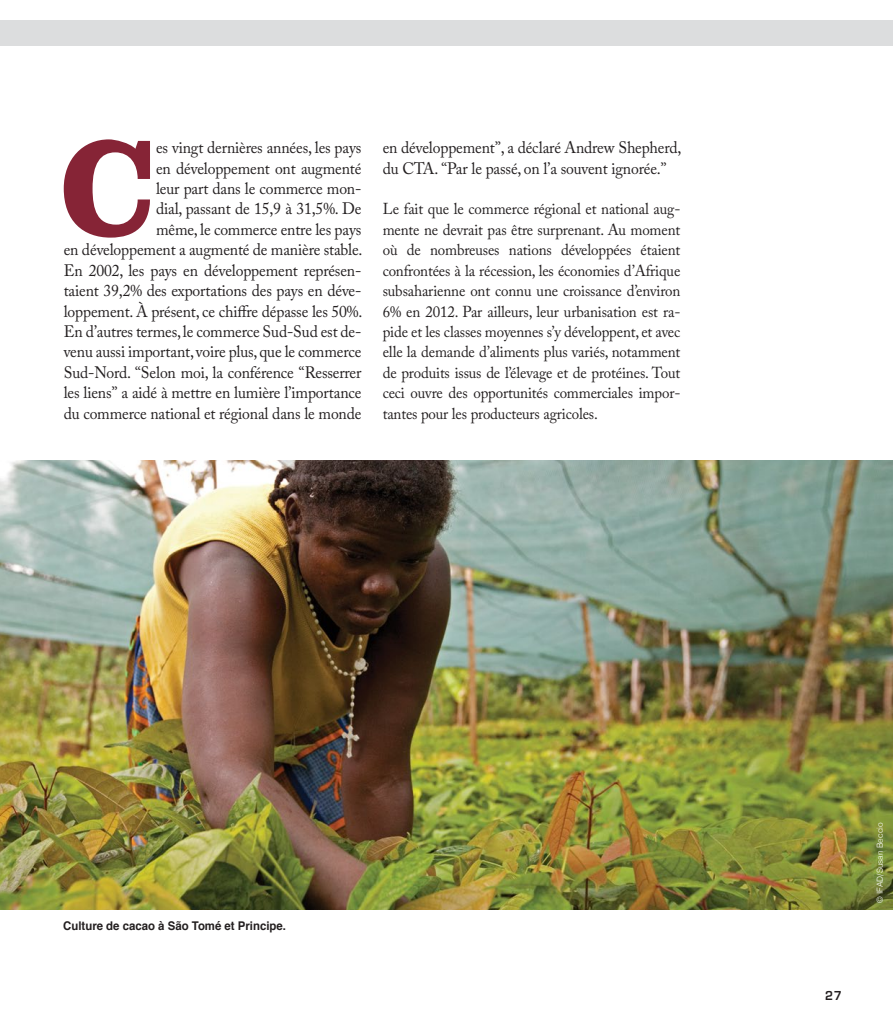
<style>
.page{position:relative;width:893px;height:1021px;background:#fff}
.page>*{position:absolute;margin:0;border:0;box-sizing:border-box;transform-origin:0 0}
.t1{font:700 139.65px "Clarendon";color:#862436;scale:.95 1}
.t2{font:16.5px/20.4px "Adobe Caslon Pro";letter-spacing:-.01em;color:#231f20;text-align:right;scale:.95 1}
.t3{font:15.75px/20.4px "Adobe Caslon Pro";letter-spacing:-.01em;color:#231f20;text-align:justify;scale:.95 1}
.t4{font:700 12px "Helvetica";color:#231f20;scale:.95 1}
.t5{font:600 12px "Eurostile";color:#231f20;scale:.95 1}
.t6{font:300 8.25px "Helvetica";color:#fff}
.s1{font-family:"Minion Pro"}
</style>
<div class="page">
<div style="left:0;top:20px;width:893px;height:25px;background:#dcddde"></div>
<img style="left:0;top:460px;width:893px;height:449px">
<h1 class="t1" style="left:60px;top:103px;width:102px">C</h1>
<p class="t2" style="left:64px;top:137px;width:316px">es vingt dernières années, les pays<br>en développement ont augmenté<br>leur part dans le commerce mon-<br>dial, passant de 15,9 à 31,5%. De<br>même, le commerce entre les pays<br>en développement a augmenté de manière stable.<br>En 2002, les pays en développement représen&shy;taient 39,2% des exportations des pays en déve&shy;loppement. À présent, ce chiffre dépasse les 50%.<br>En d’autres termes, le commerce Sud-Sud est de&shy;venu aussi important, voire plus, que le commerce Sud-Nord. <span class="s1">“</span>Selon moi, la conférence <span class="s1">“</span>Resserrer les liens<span class="s1">”</span> a aidé à mettre en lumière l’importance du commerce national et régional dans le monde</p>
<p class="t2" style="left:383px;top:137px;width:316px;text-align:left">en développement<span class="s1">”</span>, a déclaré Andrew Shepherd, du CTA. <span class="s1">“</span>Par le passé, on l’a souvent ignorée.<span class="s1">”</span></p>
<p class="t3" style="left:383px;top:199px;width:315px">Le fait que le commerce régional et national aug&shy;mente ne devrait pas être surprenant. Au moment où de nombreuses nations développées étaient confrontées à la récession, les économies d’Afrique subsaharienne ont connu une croissance d’environ 6% en 2012. Par ailleurs, leur urbanisation est ra&shy;pide et les classes moyennes s’y développent, et avec elle la demande d’aliments plus variés, notamment de produits issus de l’élevage et de protéines. Tout ceci ouvre des opportunités commerciales impor&shy;tantes pour les producteurs agricoles.</p>
<p class="t4" style="left:63px;top:915px;width:236px">Culture de cacao à São Tomé et Principe.</p>
<p class="t5" style="left:825px;top:987px;width:19px">27</p>
<p class="t6" style="left:873px;top:902px;width:82px;rotate:-90deg">© IFAD/Susan Beccio</p>
</div>
